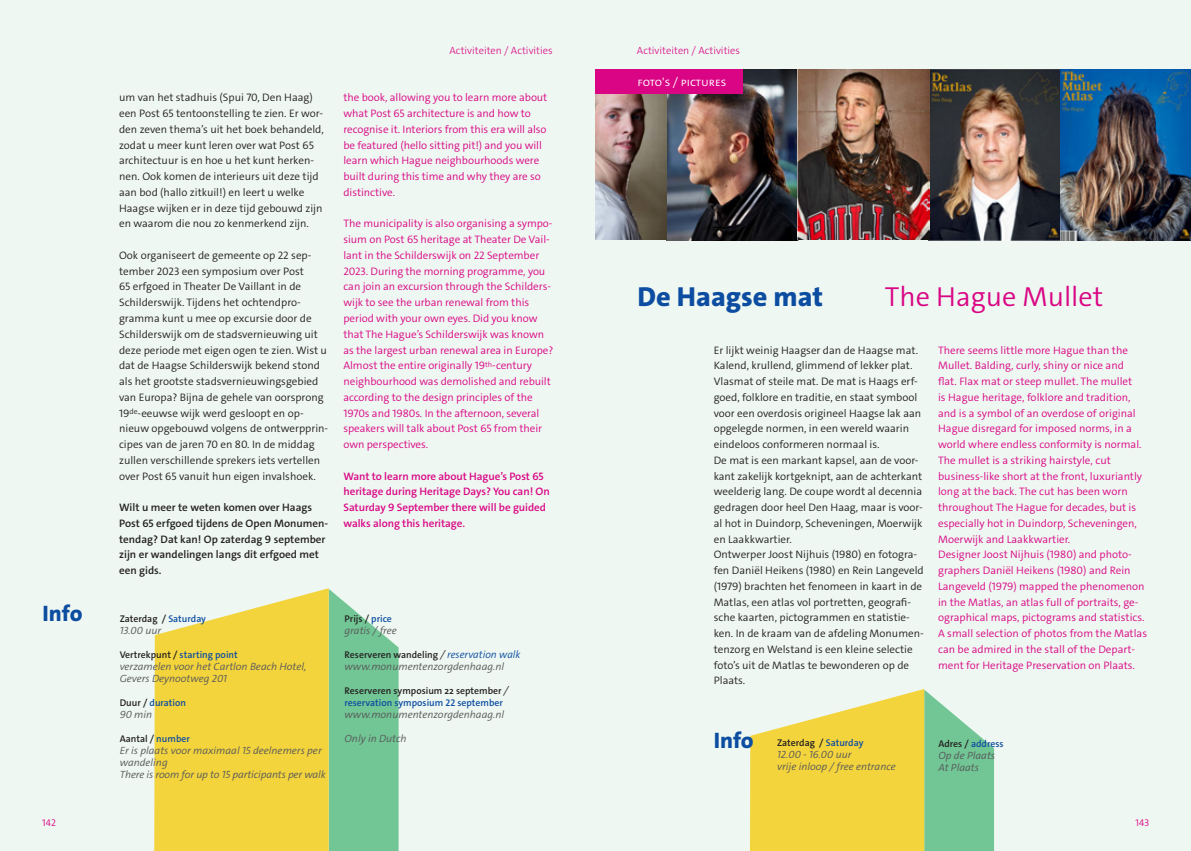
<style>
.page{position:relative;width:1191px;height:851px;background:#fff}
.page>*{position:absolute;margin:0;border:0;box-sizing:border-box;transform-origin:0 0}
.Kop_activiteiten_ENG{font:300 27.75px "The Sans C4 s";color:#da0585}
.Kop_activiteiten_NL{font:800 27.75px "The Sans C4 s";color:#0d4da1}
.Kop_info_activiteiten_NL{font:800 22.5px "The Sans C4 s";letter-spacing:-.005em;color:#0d4da1}
.Kopje_roze_balk{font:300 12px "The Sans C4 s";letter-spacing:-.005em;color:#fff}
.Broodtekst_NL{font:300 10.8px/15.8px "The Sans C4 s";color:#231f20}
.Broodtekst_ENG_roze{font:300 10.8px/15.8px "The Sans C4 s";letter-spacing:-.005em;color:#da0585}
.Broodtekst_NL-2{font:600 10.8px/15.8px "The Sans C4 s";color:#231f20}
.Broodtekst_ENG_roze-2{font:600 10.8px/15.8px "The Sans C4 s";letter-spacing:-.005em;color:#da0585}
.kleinste_teksten_bij_info{font:italic 300 10.5px/12px "The Sans C4 s";color:#57585a}
.t1{font:300 10.5px "The Sans C4 s";color:#da0585}
.Activiteit_info_titel{font:600 9.75px "The Sans C4 s";color:#0d4da1}
.t2{font:600 9.75px "The Sans";color:#231f20}
.Activiteit_info_titel-2{font:600 9.75px "The Sans C4 s";color:#231f20}
.t3{font:300 9.75px "The Sans C4 s";color:#da0585}
.s1{color:#0d4da1}
.s2{color:#231f20}
.s3{font-family:"The Sans C4 s";font-weight:300;font-style:italic;font-size:10.5px}
.s4{font-family:"The Sans C4 s";font-weight:300;font-style:italic;font-size:10.5px;color:#0d4da1}
</style>
<div class="page">
<div style="left:595px;top:0;width:596px;height:850px;background:#eef7f1"></div>
<div style="left:0;top:0;width:595px;height:850px;background:#eef7f1"></div>
<svg style="left:750px;top:689px;width:244px;height:161px"></svg>
<svg style="left:329px;top:589px;width:69px;height:261px"></svg>
<svg style="left:154px;top:588px;width:175px;height:262px;fill:#f4d43c"></svg>
<img style="left:595px;top:69px;width:596px;height:171px">
<div style="left:595px;top:69px;width:148px;height:25px;background:#da0585"></div>
<p class="t1" style="left:449px;top:44px;width:105px">Activiteiten / Activities</p>
<p class="t1" style="left:637px;top:44px;width:105px">Activiteiten / Activities</p>
<p class="Broodtekst_NL" style="left:119px;top:90px;width:206px">um van het stadhuis (Spui 70, Den Haag) een Post 65 tentoonstelling te zien. Er wor&shy;den zeven thema’s uit het boek behandeld, zodat u meer kunt leren over wat Post 65 architectuur is en hoe u het kunt herken&shy;nen. Ook komen de interieurs uit deze tijd aan bod (hallo zitkuil!) en leert u welke Haagse wijken er in deze tijd gebouwd zijn en waarom die nou zo kenmerkend zijn.</p>
<p class="Broodtekst_NL" style="left:119px;top:247px;width:211px">Ook organiseert de gemeente op 22 sep&shy;tember 2023 een symposium over Post<br>65 erfgoed in Theater De Vaillant in de Schilderswijk. Tijdens het ochtendpro&shy;gramma kunt u mee op excursie door de Schilderswijk om de stadsvernieuwing uit deze periode met eigen ogen te zien. Wist u dat de Haagse Schilderswijk bekend stond als het grootste stadsvernieuwingsgebied van Europa? Bijna de gehele van oorsprong 19<sup>de</sup>-eeuwse wijk werd gesloopt en op&shy;nieuw opgebouwd volgens de ontwerpprin&shy;cipes van de jaren 70 en 80. In de middag zullen verschillende sprekers iets vertellen over Post 65 vanuit hun eigen invalshoek.</p>
<p class="Broodtekst_NL-2" style="left:119px;top:499px;width:211px">Wilt u meer te weten komen over Haags Post 65 erfgoed tijdens de Open Monumen&shy;tendag? Dat kan! Op zaterdag 9 september zijn er wandelingen langs dit erfgoed met een gids.</p>
<p class="Kop_info_activiteiten_NL" style="left:43px;top:599px;width:41px">Info</p>
<p class="Activiteit_info_titel-2" style="left:120px;top:612px;width:88px">Zaterdag / <span class="s1">Saturday</span></p>
<p class="kleinste_teksten_bij_info" style="left:120px;top:624px;width:43px">13.00 uur</p>
<p class="Activiteit_info_titel" style="left:120px;top:648px;width:119px"><span class="s2">Vertrekpunt /</span> starting point</p>
<p class="kleinste_teksten_bij_info" style="left:120px;top:660px;width:188px">verzamelen voor het Cartlon Beach Hotel,<br>Gevers Deynootweg 201</p>
<p class="Activiteit_info_titel" style="left:120px;top:696px;width:68px"><span class="s2">Duur /</span> duration</p>
<p class="kleinste_teksten_bij_info" style="left:120px;top:708px;width:34px">90 min</p>
<p class="Activiteit_info_titel-2" style="left:120px;top:732px;width:72px">Aantal / <span class="s1">number</span></p>
<p class="kleinste_teksten_bij_info" style="left:120px;top:744px;width:203px">Er is plaats voor maximaal 15 deelnemers per wandeling</p>
<p class="kleinste_teksten_bij_info" style="left:120px;top:768px;width:207px">There is room for up to 15 participants per walk</p>
<p class="Kopje_roze_balk" style="left:637px;top:74px;width:90px">foto's / pictures</p>
<p class="Broodtekst_ENG_roze" style="left:343px;top:90px;width:205px">the book, allowing you to learn more about what Post 65 architecture is and how to recognise it. Interiors from this era will also be featured (hello sitting pit!) and you will learn which Hague neighbourhoods were built during this time and why they are so distinctive.</p>
<p class="Broodtekst_ENG_roze" style="left:343px;top:216px;width:211px">The municipality is also organising a sympo&shy;sium on Post 65 heritage at Theater De Vail&shy;lant in the Schilderswijk on 22 September 2023. During the morning programme, you can join an excursion through the Schilders&shy;wijk to see the urban renewal from this period with your own eyes. Did you know that The Hague’s Schilderswijk was known as the largest urban renewal area in Europe?<br>Almost the entire originally 19<sup>th</sup>-century neighbourhood was demolished and rebuilt according to the design principles of the 1970s and 1980s. In the afternoon, several speakers will talk about Post 65 from their own perspectives.</p>
<p class="Broodtekst_ENG_roze-2" style="left:343px;top:468px;width:208px">Want to learn more about Hague’s Post 65 heritage during Heritage Days? You can! On Saturday 9 September there will be guided walks along this heritage.</p>
<p class="Kop_activiteiten_NL" style="left:637px;top:279px;width:187px">De Haagse mat</p>
<p class="Kop_activiteiten_ENG" style="left:885px;top:279px;width:220px">The Hague Mullet</p>
<p class="Broodtekst_ENG_roze" style="left:938px;top:342px;width:205px">There seems little more Hague than the Mullet. Balding, curly, shiny or nice and flat. Flax mat or steep mullet. The mullet is Hague heritage, folklore and tradition, and is a symbol of an overdose of original Hague disregard for imposed norms, in a world where endless conformity is normal.</p>
<p class="Broodtekst_ENG_roze" style="left:938px;top:452px;width:205px">The mullet is a striking hairstyle, cut business-like short at the front, luxuriantly long at the back. The cut has been worn throughout The Hague for decades, but is especially hot in Duindorp, Scheveningen, Moerwijk and Laakkwartier.</p>
<p class="Broodtekst_ENG_roze" style="left:938px;top:547px;width:210px">Designer Joost Nijhuis (1980) and photo&shy;graphers Daniël Heikens (1980) and Rein Langeveld (1979) mapped the phenomenon in the Matlas, an atlas full of portraits, ge&shy;ographical maps, pictograms and statistics.<br>A small selection of photos from the Matlas can be admired in the stall of the Depart&shy;ment for Heritage Preservation on Plaats.</p>
<p class="Broodtekst_NL" style="left:713px;top:342px;width:209px">Er lijkt weinig Haagser dan de Haagse mat.<br>Kalend, krullend, glimmend of lekker plat.<br>Vlasmat of steile mat. De mat is Haags erf&shy;goed, folklore en traditie, en staat symbool voor een overdosis origineel Haagse lak aan opgelegde normen, in een wereld waarin eindeloos conformeren normaal is.</p>
<p class="Broodtekst_NL" style="left:713px;top:452px;width:210px">De mat is een markant kapsel, aan de voor&shy;kant zakelijk kortgeknipt, aan de achterkant weelderig lang. De coupe wordt al decennia gedragen door heel Den Haag, maar is voor&shy;al hot in Duindorp, Scheveningen, Moerwijk en Laakkwartier.</p>
<p class="Broodtekst_NL" style="left:713px;top:547px;width:212px">Ontwerper Joost Nijhuis (1980) en fotogra&shy;fen Daniël Heikens (1980) en Rein Langeveld (1979) brachten het fenomeen in kaart in de Matlas, een atlas vol portretten, geografi&shy;sche kaarten, pictogrammen en statistie&shy;ken. In de kraam van de afdeling Monumen&shy;tenzorg en Welstand is een kleine selectie foto’s uit de Matlas te bewonderen op de Plaats.</p>
<p class="Activiteit_info_titel-2" style="left:344px;top:612px;width:49px">Prijs / <span class="s1">price</span></p>
<p class="kleinste_teksten_bij_info" style="left:344px;top:624px;width:54px">gratis / free</p>
<p class="t2" style="left:344px;top:646px;width:177px">Reserveren wandeling <span class="s3">/</span> <span class="s4">reservation walk</span></p>
<p class="kleinste_teksten_bij_info" style="left:344px;top:660px;width:161px">www.monumentenzorgdenhaag.nl</p>
<p class="t2" style="left:344px;top:682px;width:165px">Reserveren symposium 22 september <span class="s3">/</span></p>
<p class="Activiteit_info_titel" style="left:344px;top:696px;width:160px">reservation symposium 22 september</p>
<p class="kleinste_teksten_bij_info" style="left:344px;top:708px;width:161px">www.monumentenzorgdenhaag.nl</p>
<p class="kleinste_teksten_bij_info" style="left:344px;top:732px;width:64px">Only in Dutch</p>
<p class="Kop_info_activiteiten_NL" style="left:713px;top:725px;width:41px">Info</p>
<p class="Activiteit_info_titel-2" style="left:777px;top:736px;width:88px">Zaterdag / <span class="s1">Saturday</span></p>
<p class="kleinste_teksten_bij_info" style="left:777px;top:748px;width:76px">12.00 - 16.00 uur</p>
<p class="kleinste_teksten_bij_info" style="left:777px;top:760px;width:120px">vrije inloop / free entrance</p>
<p class="Activiteit_info_titel" style="left:938px;top:737px;width:67px"><span class="s2">Adres /</span> address</p>
<p class="kleinste_teksten_bij_info" style="left:938px;top:749px;width:58px">Op de Plaats<br>At Plaats</p>
<p class="t3" style="left:42px;top:816px;width:15px">142</p>
<p class="t3" style="left:1135px;top:816px;width:15px">143</p>
</div>
